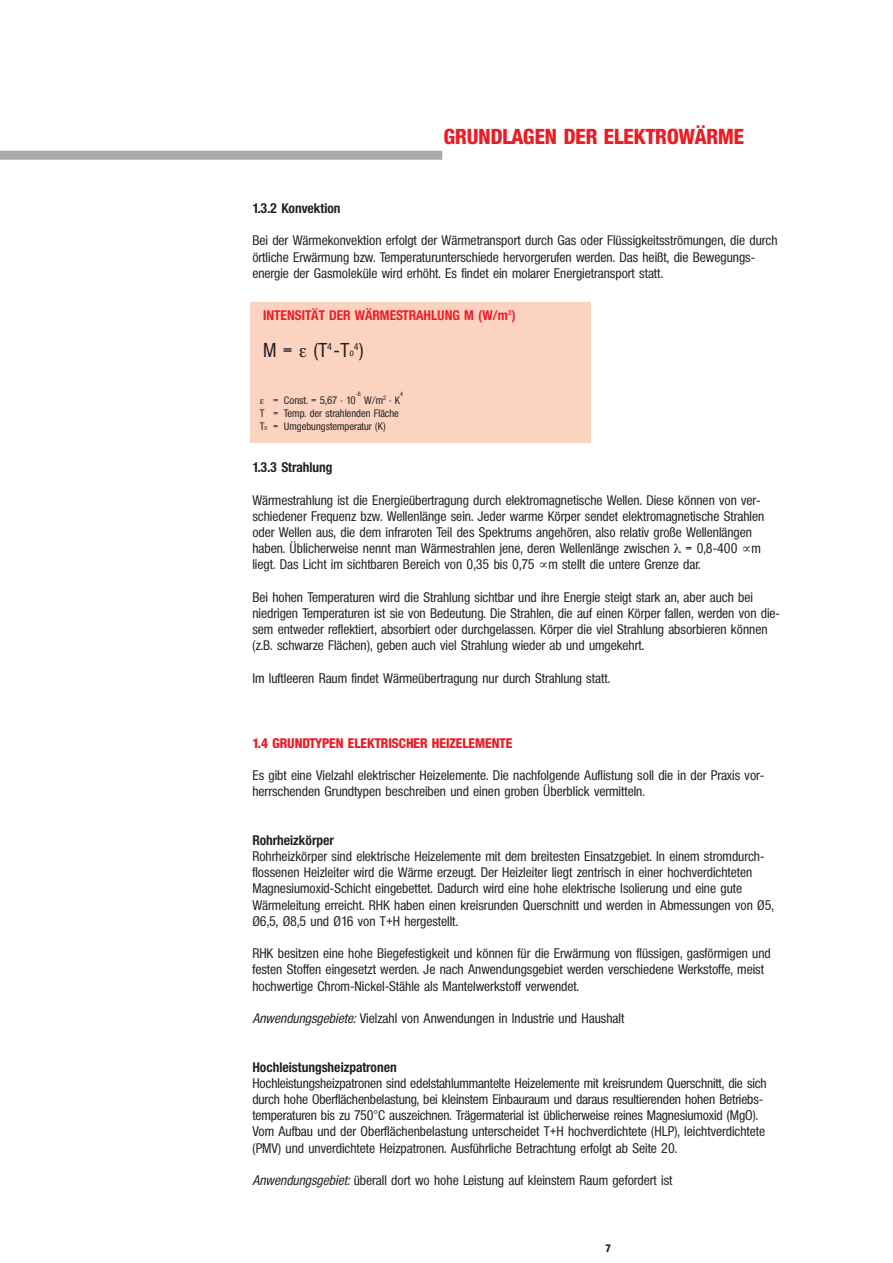
<style>
.page{position:relative;width:893px;height:1263px;background:#fff}
.page>*{position:absolute;margin:0;border:0;box-sizing:border-box;transform-origin:0 0}
.t1{font:800 21px "Colnova";color:#ed1c24}
.t2{font:500 19.5px "Colnova";color:#231f20}
.t3{font:500 13.5px/16.2px "Colnova";color:#231f20}
.t4{font:700 13.5px "Colnova";color:#231f20}
.t5{font:800 13.5px "Colnova";color:#ed1c24}
.t6{font:700 13.5px "Colnova";color:#ed1c24}
.t7{font:500 10.5px/12.6px "Colnova";color:#231f20}
.t8{font:800 10.5px "Colnova";color:#231f20}
.t9{font:500 9.75px "Colnova";color:#231f20}
.t10{font:500 6px "Colnova";color:#231f20}
.s1{font-size:9.75px}
.s2{font-size:19.5px}
.s3{font-size:5.25px}
.s4{font-style:italic}
</style>
<div class="page">
<div style="left:0;top:151px;width:442px;height:9px;background:#a7a9ac"></div>
<div style="left:251px;top:302px;width:340px;height:141px;background:#fcd2c1"></div>
<h1 class="t1" style="left:444px;top:129px;width:302px">GRUNDLAGEN DER ELEKTROWÄRME</h1>
<p class="t4" style="left:252px;top:203px;width:90px">1.3.2 Konvektion</p>
<p class="t3" style="left:252px;top:234px;width:527px">Bei der Wärmekonvektion erfolgt der Wärmetransport durch Gas oder Flüssigkeitsströmungen, die durch örtliche Erwärmung bzw. Temperaturunterschiede hervorgerufen werden. Das heißt, die Bewegungs - energie der Gasmoleküle wird erhöht. Es findet ein molarer Energietransport statt.</p>
<p class="t6" style="left:263px;top:311px;width:254px">INTENSITÄT DER WÄRMESTRAHLUNG M (W/m<sup>2</sup>)</p>
<h2 class="t2" style="left:263px;top:343px;width:92px">M = (T<sup>4</sup>-T<span class="s1">o</span></h2>
<p class="t9" style="left:354px;top:343px;width:11px">4<span class="s2">)</span></p>
<p class="t10" style="left:356px;top:391px;width:7px">-8</p>
<p class="t10" style="left:400px;top:391px;width:5px">4</p>
<p class="t7" style="left:364px;top:395px;width:37px">W/m<sup>2</sup> · K</p>
<p class="t7" style="left:273px;top:395px;width:84px">= Const. = 5,67 · 10</p>
<p class="t7" style="left:260px;top:408px;width:141px">T = Temp. der strahlenden Fläche<br>T<span class="s3">0</span> = Umgebungstemperatur (K)</p>
<p class="t4" style="left:252px;top:462px;width:82px">1.3.3 Strahlung</p>
<p class="t3" style="left:252px;top:493px;width:513px">Wärmestrahlung ist die Energieübertragung durch elektromagnetische Wellen. Diese können von ver&shy;schiedener Frequenz bzw. Wellenlänge sein. Jeder warme Körper sendet elektromagnetische Strahlen oder Wellen aus, die dem infraroten Teil des Spektrums angehören, also relativ große Wellenlängen haben. Üblicherweise nennt man Wärmestrahlen jene, deren Wellenlänge zwischen = 0,8-400 ∝m liegt. Das Licht im sichtbaren Bereich von 0,35 bis 0,75 ∝m stellt die untere Grenze dar.</p>
<p class="t3" style="left:252px;top:590px;width:529px">Bei hohen Temperaturen wird die Strahlung sichtbar und ihre Energie steigt stark an, aber auch bei niedrigen Temperaturen ist sie von Bedeutung. Die Strahlen, die auf einen Körper fallen, werden von die&shy;sem entweder reflektiert, absorbiert oder durchgelassen. Körper die viel Strahlung absorbieren können (z.B. schwarze Flächen), geben auch viel Strahlung wieder ab und umgekehrt.</p>
<p class="t3" style="left:252px;top:671px;width:359px">Im luftleeren Raum findet Wärmeübertragung nur durch Strahlung statt.</p>
<p class="t5" style="left:252px;top:738px;width:261px">1.4 GRUNDTYPEN ELEKTRISCHER HEIZELEMENTE</p>
<p class="t3" style="left:252px;top:768px;width:514px">Es gibt eine Vielzahl elektrischer Heizelemente. Die nachfolgende Auflistung soll die in der Praxis vor&shy;herrschenden Grundtypen beschreiben und einen groben Überblick vermitteln.</p>
<p class="t4" style="left:252px;top:835px;width:83px">Rohrheizkörper</p>
<p class="t3" style="left:252px;top:849px;width:523px">Rohrheizkörper sind elektrische Heizelemente mit dem breitesten Einsatzgebiet. In einem stromdurch&shy;flossenen Heizleiter wird die Wärme erzeugt. Der Heizleiter liegt zentrisch in einer hochverdichteten Magnesiumoxid-Schicht eingebettet. Dadurch wird eine hohe elektrische Isolierung und eine gute Wärmeleitung erreicht. RHK haben einen kreisrunden Querschnitt und werden in Abmessungen von Ø5, Ø6,5, Ø8,5 und Ø16 von T+H hergestellt.</p>
<p class="t3" style="left:252px;top:946px;width:520px">RHK besitzen eine hohe Biegefestigkeit und können für die Erwärmung von flüssigen, gasförmigen und festen Stoffen eingesetzt werden. Je nach Anwendungsgebiet werden verschiedene Werkstoffe, meist hochwertige Chrom-Nickel-Stähle als Mantelwerkstoff verwendet.</p>
<p class="t3" style="left:252px;top:1011px;width:373px"><span class="s4">Anwendungsgebiete:</span> Vielzahl von Anwendungen in Industrie und Haushalt</p>
<p class="t4" style="left:252px;top:1062px;width:146px">Hochleistungsheizpatronen</p>
<p class="t3" style="left:252px;top:1076px;width:516px">Hochleistungsheizpatronen sind edelstahlummantelte Heizelemente mit kreisrundem Querschnitt, die sich durch hohe Oberflächenbelastung, bei kleinstem Einbauraum und daraus resultierenden hohen Be triebs - temperaturen bis zu 750°C auszeichnen. Trägermaterial ist üblicherweise reines Magnesiumoxid (MgO).<br>Vom Aufbau und der Oberflächenbelastung unterscheidet T+H hochverdichtete (HLP), leichtverdichtete (PMV) und unverdichtete Heizpatronen. Ausführliche Betrachtung erfolgt ab Seite 20.</p>
<p class="t3" style="left:252px;top:1173px;width:422px"><span class="s4">Anwendungsgebiet:</span> überall dort wo hohe Leistung auf kleinstem Raum gefordert ist</p>
<p class="t8" style="left:606px;top:1244px;width:7px">7</p>
</div>
